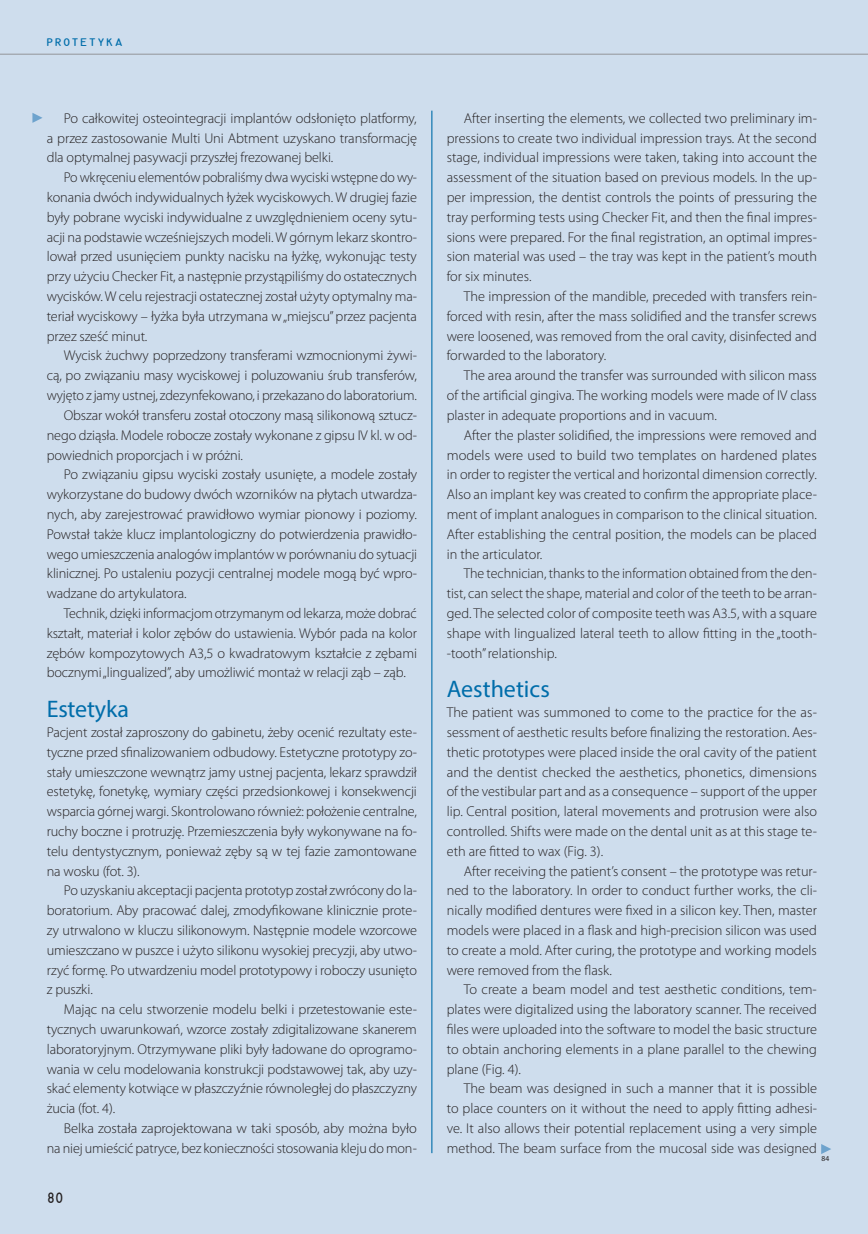
<style>
.page{position:relative;width:868px;height:1234px;background:#fff}
.page>*{position:absolute;margin:0;border:0;box-sizing:border-box;transform-origin:0 0}
.śródtytuł{font:24px "Myriad Pro";color:#006daa}
.t1{font:15.75px "Gordon URWTCE Con";color:#231f20}
.tekst{font:300 14.25px/19.8px "Myriad Pro";letter-spacing:-.005em;color:#231f20;text-align:justify}
.tekst_bez_wcięcia{font:300 14.25px/19.8px "Myriad Pro";letter-spacing:-.005em;color:#231f20;text-align:justify}
.t2{font:11.55px "Gordon URWTCE Con";letter-spacing:.145em;color:#006daa;scale:1.25 1}
.podpis{font:7.5px "Myriad Pro";color:#231f20}
</style>
<div class="page">
<div style="left:0;top:0;width:867px;height:1233px;background:#cedded"></div>
<hr style="left:431px;top:111px;width:1px;height:1041px;background:#006daa">
<hr style="left:0;top:54px;width:867px;height:1px;background:#939598">
<svg style="left:32px;top:113px;width:11px;height:10px"></svg>
<svg style="left:821px;top:1144px;width:10px;height:9px"></svg>
<p class="t2" style="left:47px;top:36px;width:62px">PROTETYKA</p>
<p class="tekst" style="left:47px;top:108px;width:372px;text-indent:17px">Po całkowitej osteointegracji implantów odsłonięto platformy, a przez zastosowanie Multi Uni Abtment uzyskano transformację dla optymalnej pasywacji przyszłej frezowanej belki.</p>
<p class="tekst" style="left:47px;top:167px;width:371px;text-indent:17px">Po wkręceniu elementów pobraliśmy dwa wyciski wstępne do wy&shy;konania dwóch indywidualnych łyżek wyciskowych. W drugiej fazie były pobrane wyciski indywidualne z uwzględnieniem oceny sytu&shy;acji na podstawie wcześniejszych modeli. W górnym lekarz skontro&shy;lował przed usunięciem punkty nacisku na łyżkę, wykonując testy przy użyciu Checker Fit, a następnie przystąpiliśmy do ostatecznych wycisków. W celu rejestracji ostatecznej został użyty optymalny ma&shy;teriał wyciskowy – łyżka była utrzymana w „miejscu” przez pacjenta przez sześć minut.</p>
<p class="tekst" style="left:47px;top:345px;width:371px;text-indent:17px">Wycisk żuchwy poprzedzony transferami wzmocnionymi żywi&shy;cą, po związaniu masy wyciskowej i poluzowaniu śrub transferów, wyjęto z jamy ustnej, zdezynfekowano, i przekazano do laboratorium.</p>
<p class="tekst" style="left:47px;top:405px;width:371px;text-indent:17px">Obszar wokół transferu został otoczony masą silikonową sztucz&shy;nego dziąsła. Modele robocze zostały wykonane z gipsu IV kl. w od&shy;powiednich proporcjach i w próżni.</p>
<p class="tekst" style="left:47px;top:464px;width:372px;text-indent:17px">Po związaniu gipsu wyciski zostały usunięte, a modele zostały wykorzystane do budowy dwóch wzorników na płytach utwardza&shy;nych, aby zarejestrować prawidłowo wymiar pionowy i poziomy.<br>Powstał także klucz implantologiczny do potwierdzenia prawidło&shy;wego umieszczenia analogów implantów w porównaniu do sytuacji klinicznej. Po ustaleniu pozycji centralnej modele mogą być wpro&shy;wadzane do artykulatora.</p>
<p class="tekst" style="left:47px;top:603px;width:372px;text-indent:17px">Technik, dzięki informacjom otrzymanym od lekarza, może dobrać kształt, materiał i kolor zębów do ustawienia. Wybór pada na kolor zębów kompozytowych A3,5 o kwadratowym kształcie z zębami bocznymi „lingualized”, aby umożliwić montaż w relacji ząb – ząb.</p>
<p class="śródtytuł" style="left:47px;top:694px;width:84px">Estetyka</p>
<p class="tekst_bez_wcięcia" style="left:47px;top:722px;width:371px">Pacjent został zaproszony do gabinetu, żeby ocenić rezultaty este&shy;tyczne przed sfinalizowaniem odbudowy. Estetyczne prototypy zo&shy;stały umieszczone wewnątrz jamy ustnej pacjenta, lekarz sprawdził estetykę, fonetykę, wymiary części przedsionkowej i konsekwencji wsparcia górnej wargi. Skontrolowano również: położenie centralne, ruchy boczne i protruzję. Przemieszczenia były wykonywane na fo&shy;telu dentystycznym, ponieważ zęby są w tej fazie zamontowane na wosku (fot. 3).</p>
<p class="tekst" style="left:47px;top:880px;width:371px;text-indent:17px">Po uzyskaniu akceptacji pacjenta prototyp został zwrócony do la&shy;boratorium. Aby pracować dalej, zmodyfikowane klinicznie prote&shy;zy utrwalono w kluczu silikonowym. Następnie modele wzorcowe umieszczano w puszce i użyto silikonu wysokiej precyzji, aby utwo&shy;rzyć formę. Po utwardzeniu model prototypowy i roboczy usunięto z puszki.</p>
<p class="tekst" style="left:47px;top:999px;width:371px;text-indent:17px">Mając na celu stworzenie modelu belki i przetestowanie este&shy;tycznych uwarunkowań, wzorce zostały zdigitalizowane skanerem laboratoryjnym. Otrzymywane pliki były ładowane do oprogramo&shy;wania w celu modelowania konstrukcji podstawowej tak, aby uzy&shy;skać elementy kotwiące w płaszczyźnie równoległej do płaszczyzny żucia (fot. 4).</p>
<p class="tekst" style="left:47px;top:1117px;width:371px;text-align:right">Belka została zaprojektowana w taki sposób, aby można było na niej umieścić patryce, bez konieczności stosowania kleju do mon-</p>
<p class="t1" style="left:47px;top:1187px;width:18px">80</p>
<p class="tekst" style="left:446px;top:108px;width:371px;text-indent:17px">After inserting the elements, we collected two preliminary im&shy;pressions to create two individual impression trays. At the second stage, individual impressions were taken, taking into account the assessment of the situation based on previous models. In the up&shy;per impression, the dentist controls the points of pressuring the tray performing tests using Checker Fit, and then the final impres&shy;sions were prepared. For the final registration, an optimal impres&shy;sion material was used – the tray was kept in the patient’s mouth for six minutes.</p>
<p class="tekst" style="left:446px;top:286px;width:371px;text-indent:17px">The impression of the mandible, preceded with transfers rein&shy;forced with resin, after the mass solidified and the transfer screws were loosened, was removed from the oral cavity, disinfected and forwarded to the laboratory.</p>
<p class="tekst" style="left:446px;top:365px;width:371px;text-indent:17px">The area around the transfer was surrounded with silicon mass of the artificial gingiva. The working models were made of IV class plaster in adequate proportions and in vacuum.</p>
<p class="tekst" style="left:446px;top:425px;width:371px;text-indent:17px">After the plaster solidified, the impressions were removed and models were used to build two templates on hardened plates in order to register the vertical and horizontal dimension correctly.<br>Also an implant key was created to confirm the appropriate place&shy;ment of implant analogues in comparison to the clinical situation.<br>After establishing the central position, the models can be placed in the articulator.</p>
<p class="tekst" style="left:446px;top:563px;width:372px;text-indent:17px">The technician, thanks to the information obtained from the den&shy;tist, can select the shape, material and color of the teeth to be arran&shy;ged. The selected color of composite teeth was A3.5, with a square shape with lingualized lateral teeth to allow fitting in the „tooth--tooth” relationship.</p>
<p class="śródtytuł" style="left:446px;top:674px;width:105px">Aesthetics</p>
<p class="tekst_bez_wcięcia" style="left:446px;top:702px;width:372px">The patient was summoned to come to the practice for the as&shy;sessment of aesthetic results before finalizing the restoration. Aes&shy;thetic prototypes were placed inside the oral cavity of the patient and the dentist checked the aesthetics, phonetics, dimensions of the vestibular part and as a consequence – support of the upper lip. Central position, lateral movements and protrusion were also controlled. Shifts were made on the dental unit as at this stage te&shy;eth are fitted to wax (Fig. 3).</p>
<p class="tekst" style="left:446px;top:860px;width:371px;text-indent:17px">After receiving the patient’s consent – the prototype was retur&shy;ned to the laboratory. In order to conduct further works, the cli&shy;nically modified dentures were fixed in a silicon key. Then, master models were placed in a flask and high-precision silicon was used to create a mold. After curing, the prototype and working models were removed from the flask.</p>
<p class="tekst" style="left:446px;top:979px;width:371px;text-indent:17px">To create a beam model and test aesthetic conditions, tem&shy;plates were digitalized using the laboratory scanner. The received files were uploaded into the software to model the basic structure to obtain anchoring elements in a plane parallel to the chewing plane (Fig. 4).</p>
<p class="tekst" style="left:446px;top:1078px;width:372px;text-indent:17px">The beam was designed in such a manner that it is possible to place counters on it without the need to apply fitting adhesi&shy;ve. It also allows their potential replacement using a very simple method. The beam surface from the mucosal side was designed</p>
<p class="podpis" style="left:821px;top:1153px;width:9px">84</p>
</div>
